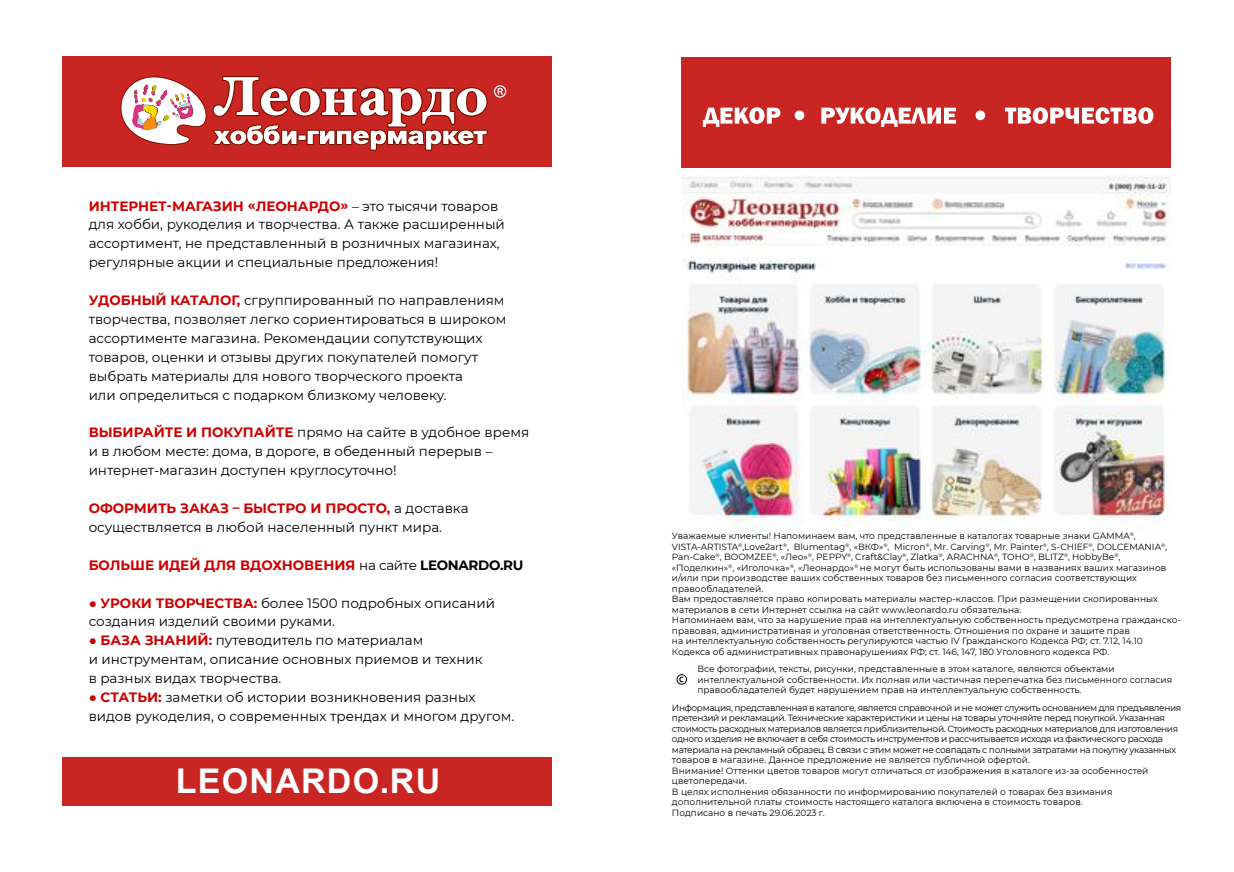
<style>
.page{position:relative;width:1234px;height:872px;background:#fff}
.page>*{position:absolute;margin:0;border:0;box-sizing:border-box;transform-origin:0 0}
.t1{font:700 34.05px "Arial";letter-spacing:.035em;color:#fff}
.t2{font:13.5px/18.9px "Montserrat";color:#000}
.t3{font:700 13.5px "Montserrat";color:#c00}
.t4{font:9px/10.5px "Montserrat";color:#000}
.t5{font:9px/10.5px "Montserrat";letter-spacing:-.04em;color:#000}
.s1{font-weight:700;color:#c00}
.s2{font-weight:400;color:#000}
.s3{color:#000}
.s4{font-family:"Arial";font-weight:700;color:#c00}
</style>
<div class="page">
<div style="left:62px;top:757px;width:489px;height:49px;background:#c92523"></div>
<div style="left:62px;top:56px;width:489px;height:111px;background:#c92523"></div>
<svg style="left:494px;top:85px;width:12px;height:13px"></svg>
<svg style="left:120px;top:76px;width:367px;height:75px"></svg>
<div style="left:681px;top:57px;width:489px;height:111px;background:#c92523"></div>
<img style="left:682px;top:176px;width:489px;height:356px">
<svg style="left:676px;top:674px;width:10px;height:10px"></svg>
<svg style="left:702px;top:107px;width:78px;height:20px"></svg>
<svg style="left:821px;top:107px;width:134px;height:20px"></svg>
<svg style="left:1005px;top:107px;width:148px;height:17px"></svg>
<svg style="left:794px;top:110px;width:10px;height:10px"></svg>
<svg style="left:975px;top:110px;width:9px;height:10px"></svg>
<h2 class="t2" style="left:89px;top:196px;width:417px"><span class="s1">ИНТЕРНЕТ-МАГАЗИН «ЛЕОНАРДО»</span> – это тысячи товаров для хобби, рукоделия и творчества. А также расширенный ассортимент, не представленный в розничных магазинах, регулярные акции и специальные предложения!</h2>
<p class="t2" style="left:89px;top:290px;width:419px"><span class="s1">УДОБНЫЙ КАТАЛОГ,</span> сгруппированный по направлениям творчества, позволяет легко сориентироваться в широком ассортименте магазина. Рекомендации сопутствующих товаров, оценки и отзывы других покупателей помогут выбрать материалы для нового творческого проекта<br>или определиться с подарком близкому человеку.</p>
<h2 class="t2" style="left:89px;top:423px;width:442px"><span class="s1">ВЫБИРАЙТЕ И ПОКУПАЙТЕ</span> прямо на сайте в удобное время и в любом месте: дома, в дороге, в обеденный перерыв – интернет-магазин доступен круглосуточно!</h2>
<h2 class="t2" style="left:89px;top:498px;width:381px"><span class="s1">ОФОРМИТЬ ЗАКАЗ – БЫСТРО И ПРОСТО,</span> а доставка осуществляется в любой населенный пункт мира.</h2>
<h2 class="t3" style="left:89px;top:555px;width:436px">БОЛЬШЕ ИДЕЙ ДЛЯ ВДОХНОВЕНИЯ <span class="s2">на сайте</span> <span class="s3">LEONARDO.RU</span></h2>
<h2 class="t2" style="left:89px;top:593px;width:408px"><span class="s4">●</span> <span class="s1">УРОКИ ТВОРЧЕСТВА:</span> более 1500 подробных описаний создания изделий своими руками.</h2>
<h2 class="t2" style="left:89px;top:630px;width:395px"><span class="s4">●</span> <span class="s1">БАЗА ЗНАНИЙ:</span> путеводитель по материалам<br>и инструментам, описание основных приемов и техник в разных видах творчества.</h2>
<h2 class="t2" style="left:89px;top:687px;width:427px"><span class="s4">●</span> <span class="s1">СТАТЬИ:</span> заметки об истории возникновения разных видов рукоделия, о современных трендах и многом другом.</h2>
<h1 class="t1" style="left:176px;top:757px;width:266px">LEONARDO.RU</h1>
<p class="t4" style="left:671px;top:530px;width:510px">Уважаемые клиенты! Напоминаем вам, что представленные в каталогах товарные знаки GAMMA<sup>®</sup>, VISTA-ARTISTA<sup>®</sup>,Love2art<sup>®</sup>, Blumentag<sup>®</sup>, «ВКФ»<sup>®</sup>, Micron<sup>®</sup>, Mr. Carving<sup>®</sup>, Mr. Painter<sup>®</sup>, S-CHIEF<sup>®</sup>, DOLCEMANIA<sup>®</sup>, Pan-Cake<sup>®</sup>, BOOMZEE<sup>®</sup>, «Лео»<sup>®</sup>, PEPPY<sup>®</sup>, Craft&amp;Clay<sup>®</sup>, Zlatka<sup>®</sup>, ARACHNA<sup>®</sup>, TOHO<sup>®</sup>, BLITZ<sup>®</sup>, HobbyBe<sup>®</sup>, «Поделкин»<sup>®</sup>, «Иголочка»<sup>®</sup>, «Леонардо»<sup>®</sup> не могут быть использованы вами в названиях ваших магазинов и/или при производстве ваших собственных товаров без письменного согласия соответствующих правообладателей.<br>Вам предоставляется право копировать материалы мастер-классов. При размещении скопированных материалов в сети Интернет ссылка на сайт www.leonardo.ru обязательна.<br>Напоминаем вам, что за нарушение прав на интеллектуальную собственность предусмотрена гражданско&shy;правовая, административная и уголовная ответственность. Отношения по охране и защите прав<br>на интеллектуальную собственность регулируются частью IV Гражданского Кодекса РФ; ст. 7.12, 14.10<br>Кодекса об административных правонарушениях РФ; ст. 146, 147, 180 Уголовного кодекса РФ.</p>
<p class="t4" style="left:697px;top:663px;width:476px">Все фотографии, тексты, рисунки, представленные в этом каталоге, являются объектами интеллектуальной собственности. Их полная или частичная перепечатка без письменного согласия правообладателей будет нарушением прав на интеллектуальную собственность.</p>
<p class="t5" style="left:671px;top:702px;width:511px">Информация, представленная в каталоге, является справочной и не может служить основанием для предъявления претензий и рекламаций. Технические характеристики и цены на товары уточняйте перед покупкой. Указанная стоимость расходных материалов является приблизительной. Стоимость расходных материалов для изготовления одного изделия не включает в себя стоимость инструментов и рассчитывается исходя из фактического расхода материала на рекламный образец. В связи с этим может не совпадать с полными затратами на покупку указанных товаров в магазине. Данное предложение не является публичной офертой.<br>Внимание! Оттенки цветов товаров могут отличаться от изображения в каталоге из-за особенностей цветопередачи.<br>В целях исполнения обязанности по информированию покупателей о товарах без взимания дополнительной платы стоимость настоящего каталога включена в стоимость товаров.<br>Подписано в печать 29.06.2023 г.</p>
</div>
